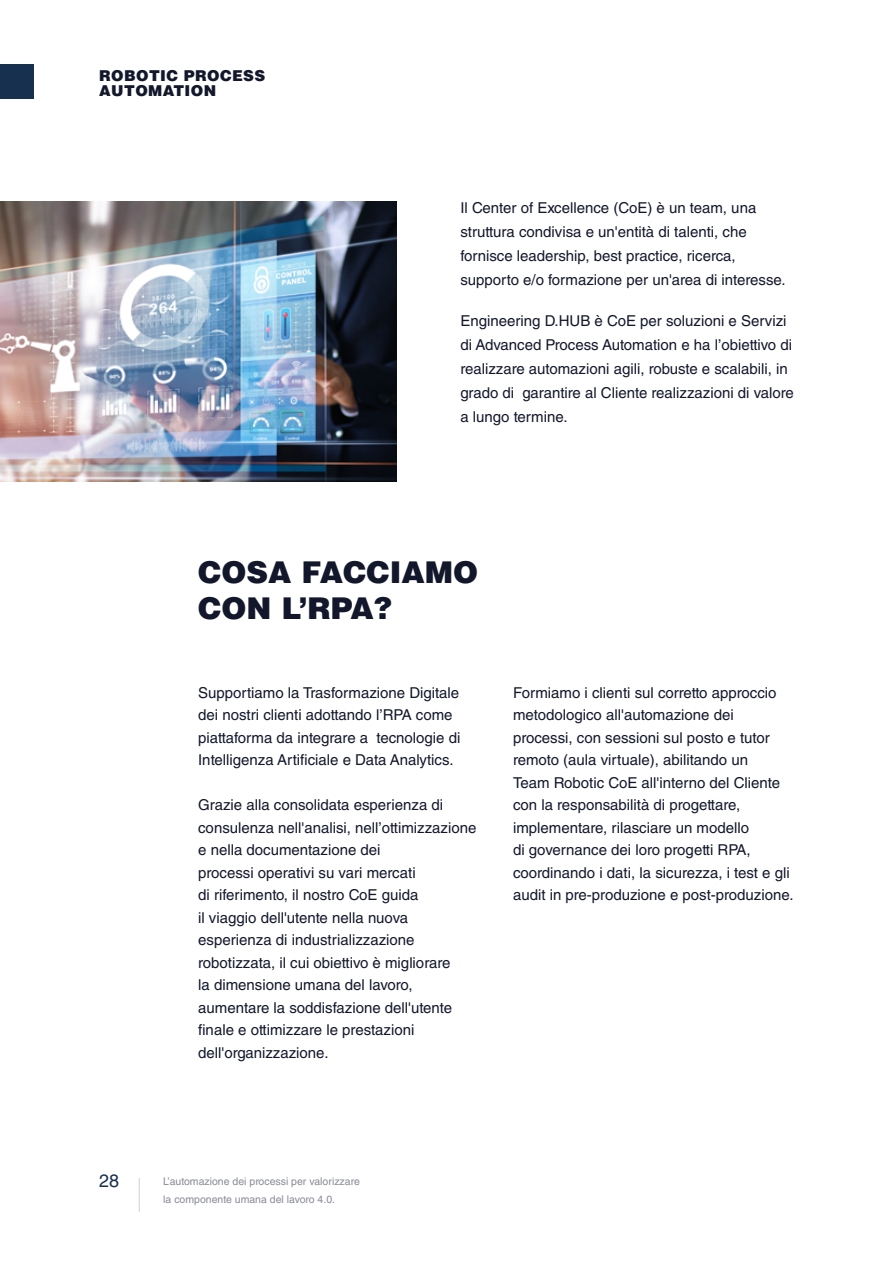
<style>
.page{position:relative;width:893px;height:1263px;background:#fff}
.page>*{position:absolute;margin:0;border:0;box-sizing:border-box;transform-origin:0 0}
.t1{font:900 30px/36px "Helvetica LT Std";color:#12172b}
.t2{font:18px "Helvetica LT Std";color:#17304f}
.t3{font:15px/22.5px "Helvetica LT Std";color:#12172b}
.t4{font:900 15px/15px "Helvetica LT Std";letter-spacing:.025em;color:#12172b}
.t5{font:10.5px/18px "Helvetica LT Std";color:#888b95}
</style>
<div class="page">
<hr style="left:139px;top:1178px;width:1px;height:34px;background:#d0d0d0">
<div style="left:0;top:65px;width:34px;height:34px;background:#17304f"></div>
<img style="left:0;top:202px;width:397px;height:280px">
<p class="t4" style="left:99px;top:68px;width:168px">ROBOTIC PROCESS<br>AUTOMATION</p>
<p class="t3" style="left:460px;top:195px;width:327px;line-height:24px">Il Center of Excellence (CoE) è un team, una struttura condivisa e un'entità di talenti, che fornisce leadership, best practice, ricerca, supporto e/o formazione per un'area di interesse.</p>
<p class="t3" style="left:460px;top:308px;width:335px;line-height:24px">Engineering D.HUB è CoE per soluzioni e Servizi di Advanced Process Automation e ha l’obiettivo di realizzare automazioni agili, robuste e scalabili, in grado di garantire al Cliente realizzazioni di valore a lungo termine.</p>
<p class="t2" style="left:99px;top:1170px;width:22px">28</p>
<h1 class="t1" style="left:198px;top:554px;width:282px">COSA FACCIAMO<br>CON L’RPA?</h1>
<p class="t3" style="left:198px;top:681px;width:264px">Supportiamo la Trasformazione Digitale dei nostri clienti adottando l’RPA come piattaforma da integrare a tecnologie di Intelligenza Artificiale e Data Analytics.</p>
<p class="t3" style="left:198px;top:793px;width:280px">Grazie alla consolidata esperienza di consulenza nell'analisi, nell’ottimizzazione e nella documentazione dei<br>processi operativi su vari mercati<br>di riferimento, il nostro CoE guida<br>il viaggio dell'utente nella nuova esperienza di industrializzazione robotizzata, il cui obiettivo è migliorare<br>la dimensione umana del lavoro, aumentare la soddisfazione dell'utente finale e ottimizzare le prestazioni dell'organizzazione.</p>
<p class="t3" style="left:513px;top:681px;width:282px">Formiamo i clienti sul corretto approccio metodologico all'automazione dei processi, con sessioni sul posto e tutor remoto (aula virtuale), abilitando un<br>Team Robotic CoE all'interno del Cliente con la responsabilità di progettare, implementare, rilasciare un modello<br>di governance dei loro progetti RPA, coordinando i dati, la sicurezza, i test e gli audit in pre-produzione e post-produzione.</p>
<p class="t5" style="left:163px;top:1173px;width:198px">L’automazione dei processi per valorizzare la componente umana del lavoro 4.0.</p>
</div>
